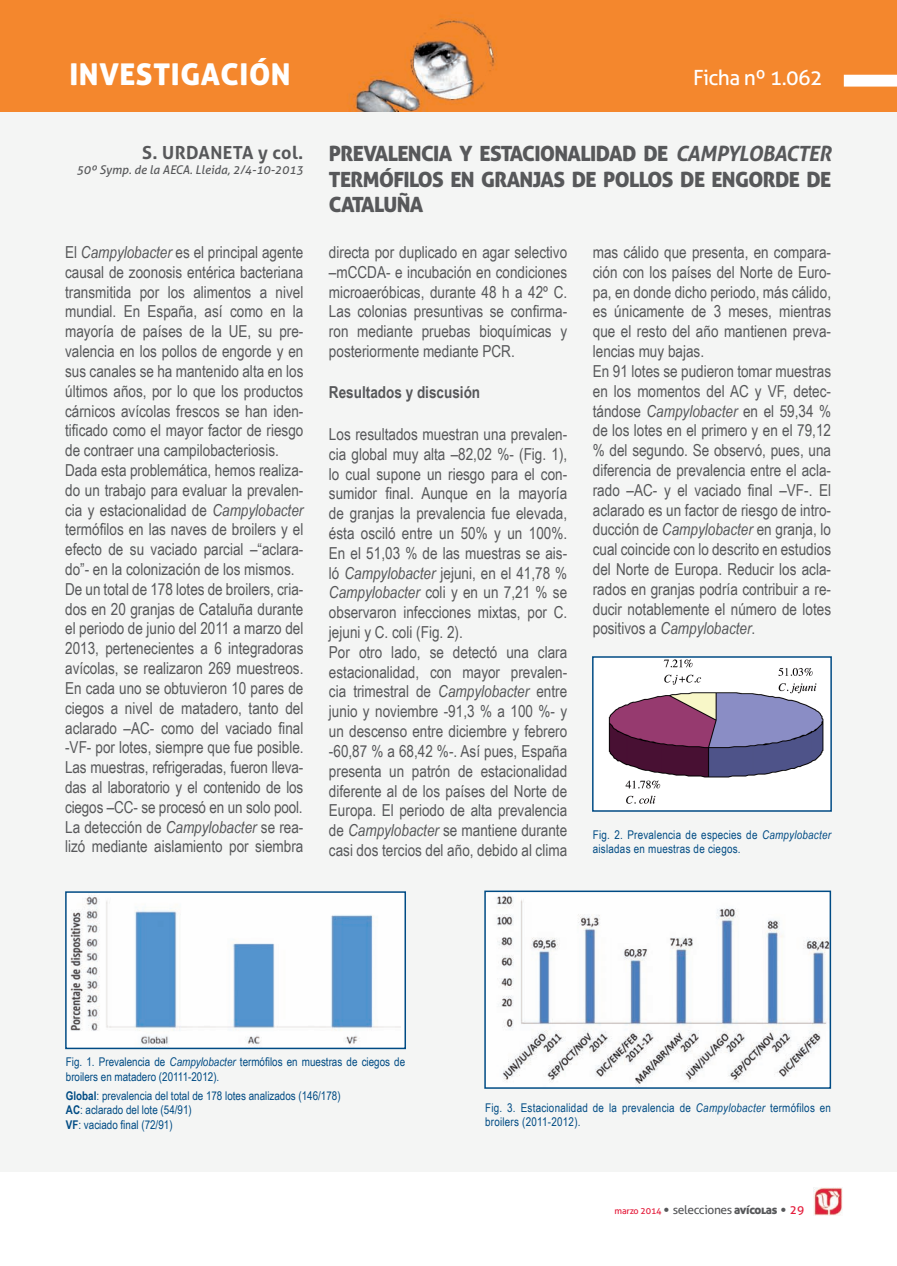
<style>
.page{position:relative;width:897px;height:1266px;background:#fff}
.page>*{position:absolute;margin:0;border:0;box-sizing:border-box;transform-origin:0 0}
.t1{font:30px "Aller Display";letter-spacing:.02em;color:#fff}
.G_Titulo{font:21px/25.2px "Aller Display";letter-spacing:-.03em;color:#57585a;text-align:justify}
.t2{font:21px "Aller";letter-spacing:-.03em;color:#fff}
.G_Titulo-2{font:700 18px "Aller";letter-spacing:.02em;color:#57585a}
.FICHA{font:16.5px/19.8px "Arial Narrow";color:#57585a;text-align:justify}
.FICHA-2{font:700 16.5px "Arial Narrow";color:#57585a}
.peu_de_foto_fitxa{font:12px/14.4px "Arial Narrow";color:#004b84}
.peu_de_foto_fitxa-2{font:12px/14.4px "Arial Narrow";letter-spacing:.02em;color:#004b84}
.G_Titulo-3{font:italic 12px "Aller";color:#57585a}
.t3{font:12px "Aller";letter-spacing:-.03em;color:#57585a}
.s1{font-style:italic}
.s2{font-family:"Aller";font-weight:700;font-style:italic}
.s3{font-weight:700}
.s4{font-size:9px;color:#e41c3b}
.s5{font-family:"Frutiger Roman";font-weight:500}
.s6{font-family:"Aller Display"}
.s7{color:#e41c3b}
</style>
<div class="page">
<div style="left:0;top:0;width:896px;height:112px;background:#f4872d"></div>
<svg style="left:843px;top:75px;width:53px;height:12px"></svg>
<div style="left:0;top:112px;width:896px;height:1059px;background:#f4f5f4"></div>
<img style="left:813px;top:1187px;width:29px;height:28px">
<img style="left:70px;top:896px;width:307px;height:148px">
<div style="left:65px;top:891px;width:341px;height:157px;border:2px solid #004b84"></div>
<img style="left:497px;top:896px;width:330px;height:188px">
<div style="left:484px;top:890px;width:346px;height:198px;border:2px solid #004b84"></div>
<img style="left:595px;top:659px;width:233px;height:149px">
<p class="t1" style="left:69px;top:55px;width:223px">INVESTIGACIÓN</p>
<p class="t2" style="left:693px;top:65px;width:131px">Ficha nº 1.062</p>
<p class="G_Titulo-2" style="left:142px;top:142px;width:163px">S. URDANETA y col.</p>
<p class="G_Titulo-3" style="left:76px;top:162px;width:228px">50º Symp. de la AECA. Lleida, 2/4-10-2013</p>
<p class="FICHA" style="left:65px;top:242px;width:240px">El <span class="s1">Campylobacter</span> es el principal agente causal de zoonosis entérica bacteriana transmitida por los alimentos a nivel mundial. En España, así como en la mayoría de países de la UE, su pre&shy;valencia en los pollos de engorde y en sus canales se ha mantenido alta en los últimos años, por lo que los productos cárnicos avícolas frescos se han iden&shy;tificado como el mayor factor de riesgo de contraer una campilobacteriosis.</p>
<p class="FICHA" style="left:65px;top:459px;width:240px">Dada esta problemática, hemos realiza&shy;do un trabajo para evaluar la prevalen&shy;cia y estacionalidad de <span class="s1">Campylobacter </span>termófilos en las naves de broilers y el efecto de su vaciado parcial –“aclara&shy;do”- en la colonización de los mismos.</p>
<p class="FICHA" style="left:65px;top:578px;width:240px">De un total de 178 lotes de broilers, cria&shy;dos en 20 granjas de Cataluña durante el periodo de junio del 2011 a marzo del 2013, pertenecientes a 6 integradoras avícolas, se realizaron 269 muestreos.<br>En cada uno se obtuvieron 10 pares de ciegos a nivel de matadero, tanto del aclarado –AC- como del vaciado final -VF- por lotes, siempre que fue posible.<br>Las muestras, refrigeradas, fueron lleva&shy;das al laboratorio y el contenido de los ciegos –CC- se procesó en un solo pool.</p>
<p class="FICHA" style="left:65px;top:816px;width:240px">La detección de <span class="s1">Campylobacter</span> se rea&shy;lizó mediante aislamiento por siembra</p>
<p class="G_Titulo" style="left:329px;top:141px;width:503px">PREVALENCIA Y ESTACIONALIDAD DE <span class="s2">CAMPYLOBACTER </span>TERMÓFILOS EN GRANJAS DE POLLOS DE ENGORDE DE CATALUÑA</p>
<p class="FICHA" style="left:329px;top:242px;width:240px">directa por duplicado en agar selectivo –mCCDA- e incubación en condiciones microaeróbicas, durante 48 h a 42º C.<br>Las colonias presuntivas se confirma&shy;ron mediante pruebas bioquímicas y posteriormente mediante PCR.</p>
<p class="FICHA-2" style="left:329px;top:380px;width:153px">Resultados y discusión</p>
<p class="FICHA" style="left:329px;top:423px;width:240px">Los resultados muestran una prevalen&shy;cia global muy alta –82,02 %- (Fig. 1), lo cual supone un riesgo para el con&shy;sumidor final. Aunque en la mayoría de granjas la prevalencia fue elevada, ésta osciló entre un 50% y un 100%.<br>En el 51,03 % de las muestras se ais&shy;ló <span class="s1">Campylobacter</span> jejuni, en el 41,78 % <span class="s1">Campylobacter</span> coli y en un 7,21 % se observaron infecciones mixtas, por C. jejuni y C. coli (Fig. 2).</p>
<p class="FICHA" style="left:329px;top:641px;width:240px">Por otro lado, se detectó una clara estacionalidad, con mayor prevalen&shy;cia trimestral de <span class="s1">Campylobacter</span> entre junio y noviembre -91,3 % a 100 %- y un descenso entre diciembre y febrero -60,87 % a 68,42 %-. Así pues, España presenta un patrón de estacionalidad diferente al de los países del Norte de Europa. El periodo de alta prevalencia de <span class="s1">Campylobacter</span> se mantiene durante casi dos tercios del año, debido al clima</p>
<p class="FICHA" style="left:592px;top:242px;width:240px">mas cálido que presenta, en compara&shy;ción con los países del Norte de Euro&shy;pa, en donde dicho periodo, más cálido, es únicamente de 3 meses, mientras que el resto del año mantienen preva&shy;lencias muy bajas.</p>
<p class="FICHA" style="left:592px;top:360px;width:240px">En 91 lotes se pudieron tomar muestras en los momentos del AC y VF, detec&shy;tándose <span class="s1">Campylobacter</span> en el 59,34 % de los lotes en el primero y en el 79,12 % del segundo. Se observó, pues, una diferencia de prevalencia entre el acla&shy;rado –AC- y el vaciado final –VF-. El aclarado es un factor de riesgo de intro&shy;ducción de <span class="s1">Campylobacter</span> en granja, lo cual coincide con lo descrito en estudios del Norte de Europa. Reducir los acla&shy;rados en granjas podría contribuir a re&shy;ducir notablemente el número de lotes positivos a <span class="s1">Campylobacter</span>.</p>
<p class="peu_de_foto_fitxa-2" style="left:592px;top:826px;width:240px">Fig. 2. Prevalencia de especies de <span class="s1">Campylobacter </span>aisladas en muestras de ciegos.</p>
<p class="peu_de_foto_fitxa" style="left:66px;top:1054px;width:341px">Fig. 1. Prevalencia de <span class="s1">Campylobacter</span> termófilos en muestras de ciegos de broilers en matadero (20111-2012).</p>
<p class="peu_de_foto_fitxa" style="left:66px;top:1087px;width:276px"><span class="s3">Global</span>: prevalencia del total de 178 lotes analizados (146/178)</p>
<p class="peu_de_foto_fitxa" style="left:66px;top:1101px;width:127px"><span class="s3">AC</span>: aclarado del lote (54/91)</p>
<p class="peu_de_foto_fitxa" style="left:66px;top:1116px;width:108px"><span class="s3">VF</span>: vaciado final (72/91)</p>
<p class="peu_de_foto_fitxa-2" style="left:485px;top:1099px;width:347px">Fig. 3. Estacionalidad de la prevalencia de <span class="s1">Campylobacter</span> termófilos en broilers (2011-2012).</p>
<p class="t3" style="left:614px;top:1201px;width:191px"><span class="s4">marzo 2014</span> <span class="s5">•</span> selecciones <span class="s6">avícolas</span> <span class="s5">•</span> <span class="s7">29</span></p>
</div>
